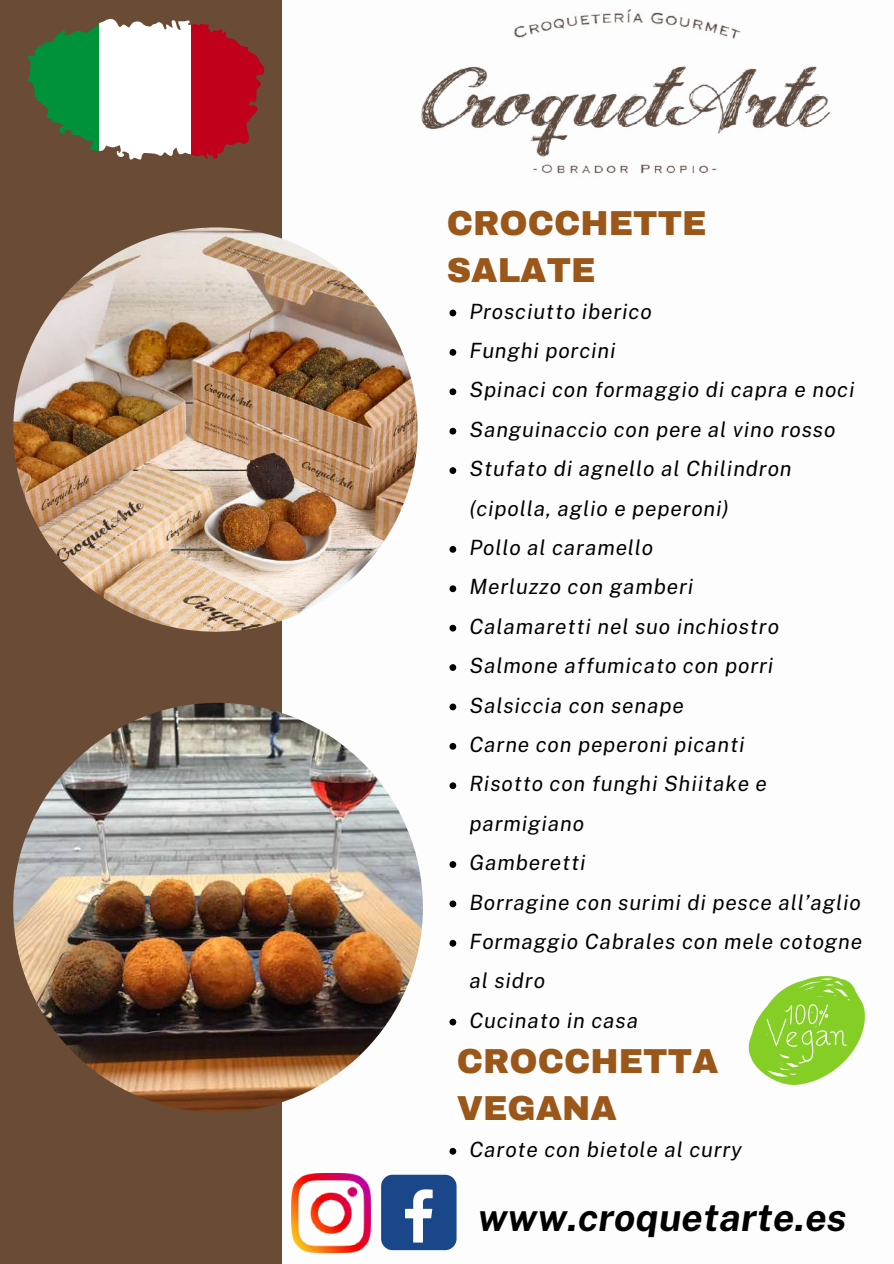
<style>
.page{position:relative;width:894px;height:1264px;background:#fff}
.page>*{position:absolute;margin:0;border:0;box-sizing:border-box;transform-origin:0 0}
.t1{font:italic 700 38.25px "Public Sans";letter-spacing:.01em;color:#000}
.t2{font:900 33.9px/47.2px "Archivo";color:#9b5719}
.t3{font:italic 21px/39.3px "Public Sans";letter-spacing:.04em;color:#000}
</style>
<div class="page">
<div style="left:0;top:0;width:282px;height:1263px;background:#6a4b35"></div>
<svg style="left:748px;top:976px;width:116px;height:109px"></svg>
<img style="left:421px;top:9px;width:410px;height:165px">
<img style="left:13px;top:227px;width:404px;height:404px;border-radius:50%">
<img style="left:13px;top:702px;width:410px;height:410px;border-radius:50%">
<img style="left:291px;top:1173px;width:79px;height:78px">
<div style="left:381px;top:1174px;width:75px;height:76px;background:#1a4789;border-radius:11px"></div>
<svg style="left:405px;top:1189px;width:27px;height:53px"></svg>
<svg style="left:27px;top:23px;width:72px;height:128px;fill:#00913b"></svg>
<div style="left:99px;top:19px;width:92px;height:141px;background:#fff"></div>
<svg style="left:191px;top:24px;width:73px;height:135px;fill:#c1001c"></svg>
<svg style="left:449px;top:309px;width:7px;height:7px"></svg>
<svg style="left:449px;top:349px;width:7px;height:7px"></svg>
<svg style="left:449px;top:388px;width:7px;height:7px"></svg>
<svg style="left:449px;top:428px;width:7px;height:6px"></svg>
<svg style="left:449px;top:467px;width:7px;height:7px"></svg>
<svg style="left:449px;top:546px;width:7px;height:6px"></svg>
<svg style="left:449px;top:585px;width:7px;height:7px"></svg>
<svg style="left:449px;top:624px;width:7px;height:7px"></svg>
<svg style="left:449px;top:664px;width:7px;height:7px"></svg>
<svg style="left:449px;top:703px;width:7px;height:7px"></svg>
<svg style="left:449px;top:743px;width:7px;height:6px"></svg>
<svg style="left:449px;top:782px;width:7px;height:7px"></svg>
<svg style="left:449px;top:861px;width:7px;height:6px"></svg>
<svg style="left:449px;top:900px;width:7px;height:7px"></svg>
<svg style="left:449px;top:939px;width:7px;height:7px"></svg>
<svg style="left:449px;top:1018px;width:7px;height:7px"></svg>
<svg style="left:449px;top:1147px;width:7px;height:7px"></svg>
<h2 class="t2" style="left:446px;top:200px;width:261px">CROCCHETTE<br>SALATE</h2>
<p class="t3" style="left:469px;top:291px;width:394px">Prosciutto iberico<br>Funghi porcini<br>Spinaci con formaggio di capra e noci<br>Sanguinaccio con pere al vino rosso<br>Stufato di agnello al Chilindron (cipolla, aglio e peperoni)<br>Pollo al caramello<br>Merluzzo con gamberi<br>Calamaretti nel suo inchiostro<br>Salmone affumicato con porri<br>Salsiccia con senape<br>Carne con peperoni picanti<br>Risotto con funghi Shiitake e parmigiano<br>Gamberetti<br>Borragine con surimi di pesce all’aglio<br>Formaggio Cabrales con mele cotogne al sidro<br>Cucinato in casa</p>
<h2 class="t2" style="left:456px;top:1037px;width:263px">CROCCHETTA<br>VEGANA</h2>
<p class="t3" style="left:469px;top:1129px;width:274px">Carote con bietole al curry</p>
<h1 class="t1" style="left:478px;top:1194px;width:370px">www.croquetarte.es</h1>
</div>
